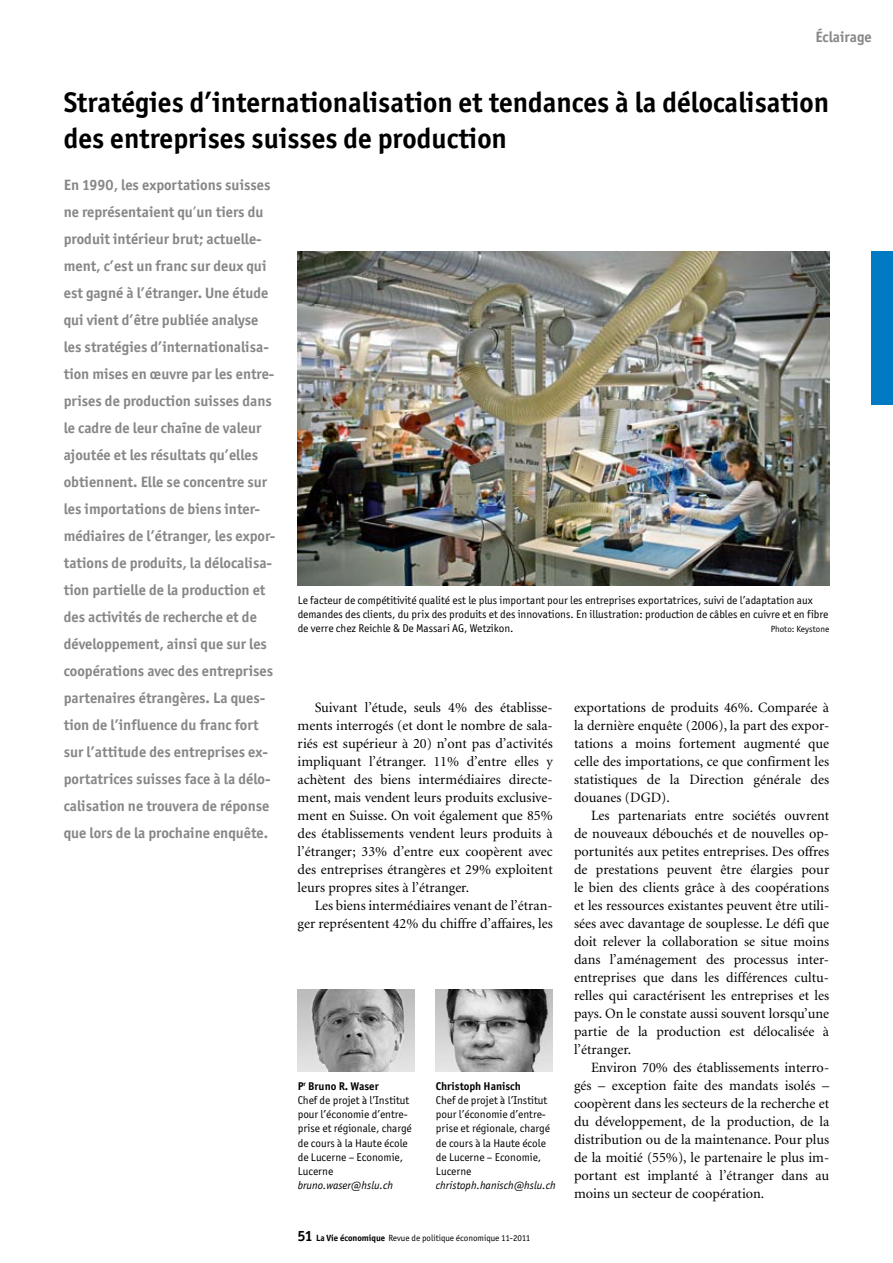
<style>
.page{position:relative;width:893px;height:1263px;background:#fff}
.page>*{position:absolute;margin:0;border:0;box-sizing:border-box;transform-origin:0 0}
.t1{font:700 28.5px/36px "Officina San ITC";color:#000}
.t2{font:700 15px/27px "Officina San ITC";color:#868786}
.t3{font:14.25px/18px "Minion";color:#000;text-align:justify}
.t4{font:11.25px/14.2px "Officina San ITC";color:#000}
.t5{font:italic 11.25px "Officina San ITC";color:#000}
.t6{font:700 11.25px "Officina San ITC";color:#000}
.t7{font:9px "Officina San ITC";color:#000}
.s1{font-weight:400}
.s2{font-weight:700}
.s3{font-weight:700;font-size:15px}
</style>
<div class="page">
<div style="left:872px;top:252px;width:21px;height:153px;background:#007ac3"></div>
<img style="left:298px;top:990px;width:117px;height:82px">
<img style="left:436px;top:990px;width:117px;height:82px">
<img style="left:298px;top:251px;width:531px;height:334px">
<p class="t2" style="left:815px;top:23px;width:58px">Éclairage</p>
<h1 class="t1" style="left:64px;top:84px;width:767px">Stratégies d’internationalisation et tendances à la délocalisation des entreprises suisses de production</h1>
<p class="t2" style="left:64px;top:172px;width:213px">En 1990, les exportations suisses ne représentaient qu<span class="s1">’</span>un tiers du produit intérieur brut; actuelle&shy;ment, c’est un franc sur deux qui est gagné à l’étranger. Une étude qui vient d’être publiée analyse les stratégies d’internationalisa&shy;tion mises en œuvre par les entre&shy;prises de production suisses dans le cadre de leur chaîne de valeur ajoutée et les résultats qu’elles obtiennent. Elle se concentre sur les importations de biens inter&shy;médiaires de l’étranger, les expor&shy;tations de produits, la délocalisa&shy;tion partielle de la production et des activités de recherche et de développement, ainsi que sur les coopérations avec des entreprises partenaires étrangères. La ques&shy;tion de l’influence du franc fort sur l’attitude des entreprises ex&shy;portatrices suisses face à la délo&shy;calisation ne trouvera de réponse que lors de la prochaine enquête.</p>
<p class="t4" style="left:298px;top:593px;width:532px">Le facteur de compétitivité qualité est le plus important pour les entreprises exportatrices, suivi de l’adaptation aux demandes des clients, du prix des produits et des innovations. En illustration: production de câbles en cuivre et en fibre de verre chez Reichle &amp; De Massari AG, Wetzikon.</p>
<p class="t7" style="left:771px;top:624px;width:60px">Photo: Keystone</p>
<p class="t3" style="left:574px;top:698px;width:257px">exportations de produits 46%. Comparée à la dernière enquête (2006), la part des expor&shy;tations a moins fortement augmenté que celle des importations, ce que confirment les statistiques de la Direction générale des douanes (DGD).</p>
<p class="t3" style="left:574px;top:806px;width:257px;text-indent:17px">Les partenariats entre sociétés ouvrent de nouveaux débouchés et de nouvelles op&shy;portunités aux petites entreprises. Des offres de prestations peuvent être élargies pour le bien des clients grâce à des coopérations et les ressources existantes peuvent être utili&shy;sées avec davantage de souplesse. Le défi que doit relever la collaboration se situe moins dans l’aménagement des processus inter&shy;entreprises que dans les différences cultu&shy;relles qui caractérisent les entreprises et les pays. On le constate aussi souvent lorsqu’une partie de la production est délocalisée à l’étranger.</p>
<p class="t3" style="left:574px;top:1058px;width:257px;text-indent:17px">Environ 70% des établissements interro&shy;gés – exception faite des mandats isolés – coopèrent dans les secteurs de la recherche et du développement, de la production, de la distribution ou de la maintenance. Pour plus de la moitié (55%), le partenaire le plus im&shy;portant est implanté à l’étranger dans au moins un secteur de coopération.</p>
<p class="t3" style="left:298px;top:698px;width:257px;text-indent:17px">Suivant l’étude, seuls 4% des établisse&shy;ments interrogés (et dont le nombre de sala&shy;riés est supérieur à 20) n’ont pas d’activités impliquant l’étranger. 11% d’entre elles y achètent des biens intermédiaires directe&shy;ment, mais vendent leurs produits exclusive&shy;ment en Suisse. On voit également que 85% des établissements vendent leurs produits à l’étranger; 33% d’entre eux coopèrent avec des entreprises étrangères et 29% exploitent leurs propres sites à l’étranger.</p>
<p class="t3" style="left:298px;top:896px;width:257px;text-align:right">Les biens intermédiaires venant de l’étran&shy;ger représentent 42% du chiffre d’affaires, les</p>
<p class="t6" style="left:436px;top:1079px;width:86px">Christoph Hanisch</p>
<p class="t4" style="left:436px;top:1093px;width:116px">Chef de projet à l’Institut pour l’économie d’entre&shy;prise et régionale, chargé de cours à la Haute école de Lucerne – Economie,<br>Lucerne</p>
<p class="t5" style="left:436px;top:1179px;width:121px">christoph.hanisch@hslu.ch</p>
<p class="t4" style="left:298px;top:1078px;width:116px"><span class="s2">P</span><sup>r</sup> <span class="s2">Bruno R. Waser<br></span>Chef de projet à l’Institut pour l’économie d’entre&shy;prise et régionale, chargé de cours à la Haute école de Lucerne – Economie,<br>Lucerne</p>
<p class="t5" style="left:298px;top:1179px;width:97px">bruno.waser@hslu.ch</p>
<p class="t7" style="left:298px;top:1232px;width:234px"><span class="s3">51</span> <span class="s2">La Vie économique</span> Revue de politique économique 11-2011</p>
</div>
